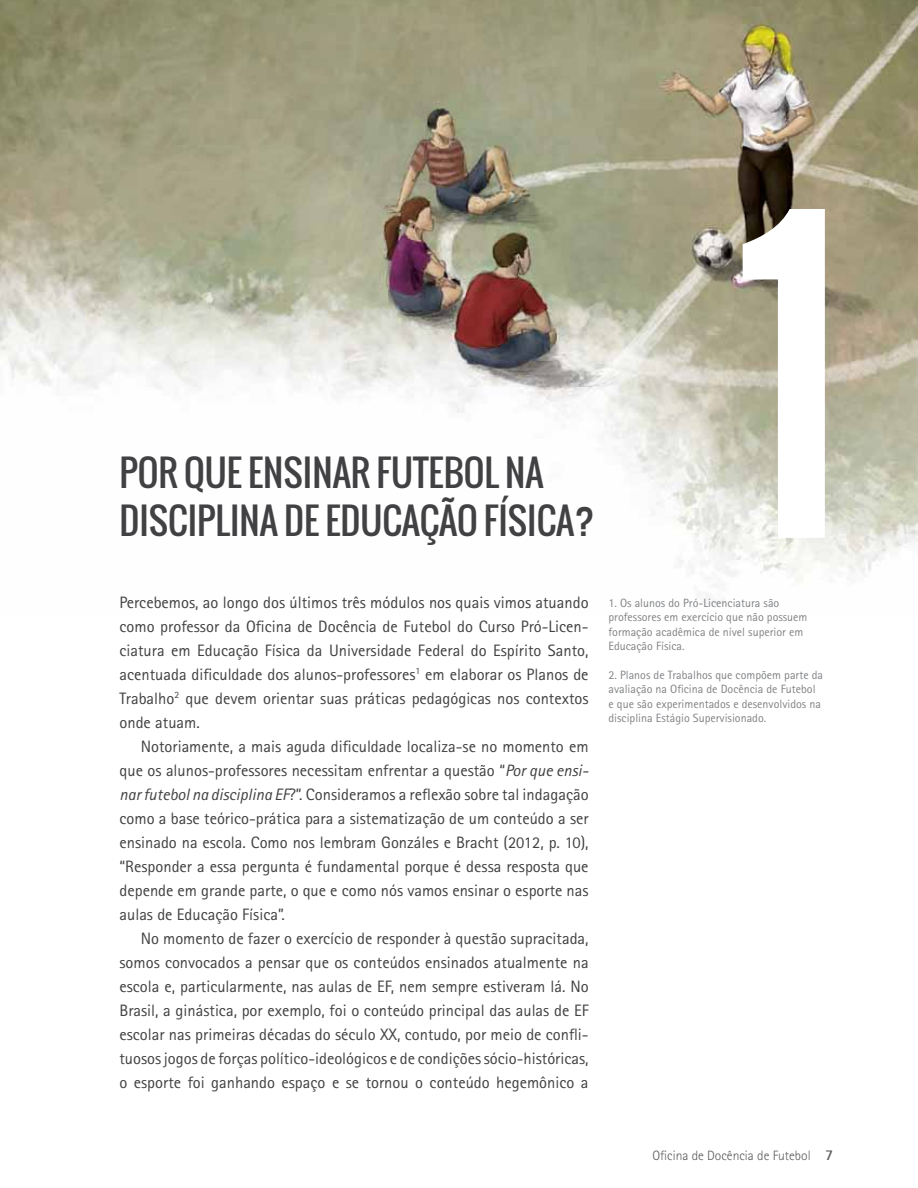
<style>
.page{position:relative;width:918px;height:1188px;background:#fff}
.page>*{position:absolute;margin:0;border:0;box-sizing:border-box;transform-origin:0 0}
.t1{font:375.9px "Oswald";color:#fff}
.t2{font:36px/48px "Oswald";color:#414042}
.t3{font:16.5px/24px "Rotis Sans Serif Std";color:#414042;text-align:justify}
.t4{font:300 13.5px "Rotis Sans Serif Std";color:#58595b}
.t5{font:12px/14.4px "Rotis Sans Serif Std";color:#808285}
.s1{font-style:italic}
.s2{font-weight:700;font-size:15px}
</style>
<div class="page">
<img style="left:0;top:0;width:918px;height:603px">
<h2 class="t2" style="left:119px;top:448px;width:477px">POR QUE ENSINAR FUTEBOL NA<br>DISCIPLINA DE EDUCAÇÃO FÍSICA?</h2>
<h1 class="t1" style="left:731px;top:93px;width:119px">1</h1>
<p class="t3" style="left:119px;top:590px;width:471px">Percebemos, ao longo dos últimos três módulos nos quais vimos atuando como professor da Oficina de Docência de Futebol do Curso Pró-Licen&shy;ciatura em Educação Física da Universidade Federal do Espírito Santo, acentuada dificuldade dos alunos-professores<sup>1</sup> em elaborar os Planos de Trabalho<sup>2</sup> que devem orientar suas práticas pedagógicas nos contextos onde atuam.</p>
<p class="t3" style="left:119px;top:734px;width:471px;text-indent:21px">Notoriamente, a mais aguda dificuldade localiza-se no momento em que os alunos-professores necessitam enfrentar a questão “<span class="s1">Por que ensi&shy;nar futebol na disciplina EF</span>?”. Consideramos a reflexão sobre tal indagação como a base teórico-prática para a sistematização de um conteúdo a ser ensinado na escola. Como nos lembram Gonzáles e Bracht (2012, p. 10), “Responder a essa pergunta é fundamental porque é dessa resposta que depende em grande parte, o que e como nós vamos ensinar o esporte nas aulas de Educação Física”.</p>
<p class="t3" style="left:119px;top:926px;width:471px;text-indent:21px">No momento de fazer o exercício de responder à questão supracitada, somos convocados a pensar que os conteúdos ensinados atualmente na escola e, particularmente, nas aulas de EF, nem sempre estiveram lá. No Brasil, a ginástica, por exemplo, foi o conteúdo principal das aulas de EF escolar nas primeiras décadas do século XX, contudo, por meio de confli&shy;tuosos jogos de forças político-ideológicos e de condições sócio-históricas, o esporte foi ganhando espaço e se tornou o conteúdo hegemônico a</p>
<p class="t5" style="left:609px;top:596px;width:201px">1. Os alunos do Pró-Licenciatura são professores em exercício que não possuem formação acadêmica de nível superior em Educação Física.</p>
<p class="t5" style="left:609px;top:668px;width:216px">2. Planos de Trabalhos que compõem parte da avaliação na Oficina de Docência de Futebol e que são experimentados e desenvolvidos na disciplina Estágio Supervisionado.</p>
<p class="t4" style="left:652px;top:1147px;width:182px">Oficina de Docência de Futebol <span class="s2">7</span></p>
</div>
